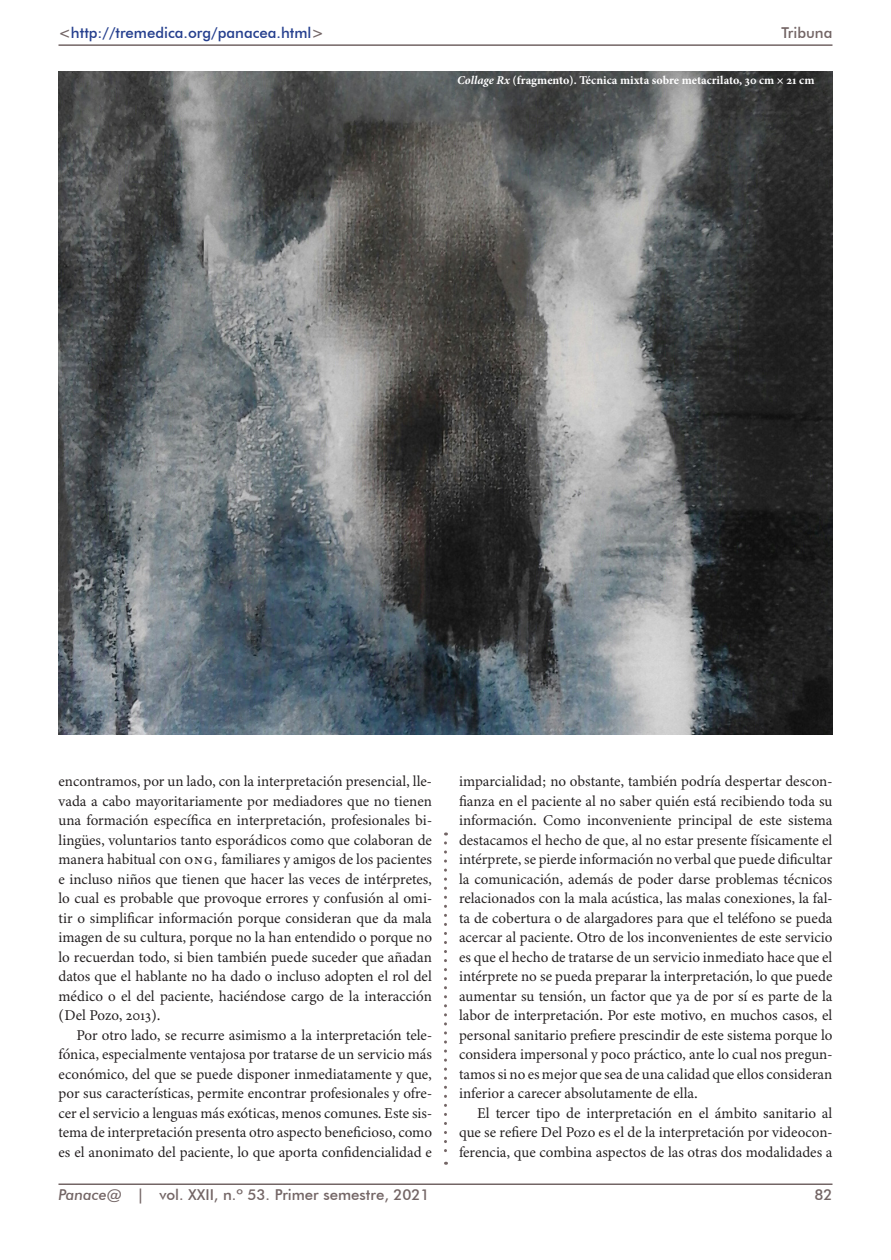
<style>
.page{position:relative;width:891px;height:1260px;background:#fff}
.page>*{position:absolute;margin:0;border:0;box-sizing:border-box;transform-origin:0 0}
.t1{font:15px/19.5px "Minion 3";letter-spacing:-.005em;color:#231f20;text-align:justify}
.t2{font:500 15px "Futura BT";color:#736565}
.t3{font:500 15px "Futura BT";color:#253f8e}
.Nombre_del_grabado{font:700 12px "Minion Pro";color:#fff}
.s1{color:#736565}
.s2{font-style:italic}
.s3{font-family:"Minion Pro"}
</style>
<div class="page">
<hr style="left:58px;top:1184px;width:774px;height:1px;background:#736565">
<hr style="left:58px;top:44px;width:774px;height:2px;background:#736565">
<svg style="left:444px;top:843px;width:3px;height:322px"></svg>
<img style="left:58px;top:71px;width:775px;height:664px">
<p class="t3" style="left:58px;top:24px;width:267px"><span class="s1">&lt;</span>http://tremedica.org/panacea.html<span class="s1">&gt;</span></p>
<p class="t2" style="left:782px;top:24px;width:52px">Tribuna</p>
<p class="Nombre_del_grabado" style="left:457px;top:71px;width:359px"><span class="s2">Collage Rx</span> (fragmento). Técnica mixta sobre metacrilato, 30 cm × 21 cm</p>
<p class="t1" style="left:58px;top:771px;width:375px">encontramos, por un lado, con la interpretación presencial, lle&shy;vada a cabo mayoritariamente por mediadores que no tienen una formación específica en interpretación, profesionales bi&shy;lingües, voluntarios tanto esporádicos como que colaboran de manera habitual con <span class="s3">ong,</span> familiares y amigos de los pacientes e incluso niños que tienen que hacer las veces de intérpretes, lo cual es probable que provoque errores y confusión al omi&shy;tir o simplificar información porque consideran que da mala imagen de su cultura, porque no la han entendido o porque no lo recuerdan todo, si bien también puede suceder que añadan datos que el hablante no ha dado o incluso adopten el rol del médico o el del paciente, haciéndose cargo de la interacción (Del Pozo, 2013).</p>
<p class="t1" style="left:58px;top:1025px;width:375px;text-indent:18px">Por otro lado, se recurre asimismo a la interpretación tele&shy;fónica, especialmente ventajosa por tratarse de un servicio más económico, del que se puede disponer inmediatamente y que, por sus características, permite encontrar profesionales y ofre&shy;cer el servicio a lenguas más exóticas, menos comunes. Este sis&shy;tema de interpretación presenta otro aspecto beneficioso, como es el anonimato del paciente, lo que aporta confidencialidad e</p>
<p class="t1" style="left:459px;top:771px;width:375px">imparcialidad; no obstante, también podría despertar descon&shy;fianza en el paciente al no saber quién está recibiendo toda su información. Como inconveniente principal de este sistema destacamos el hecho de que, al no estar presente físicamente el intérprete, se pierde información no verbal que puede dificultar la comunicación, además de poder darse problemas técnicos relacionados con la mala acústica, las malas conexiones, la fal&shy;ta de cobertura o de alargadores para que el teléfono se pueda acercar al paciente. Otro de los inconvenientes de este servicio es que el hecho de tratarse de un servicio inmediato hace que el intérprete no se pueda preparar la interpretación, lo que puede aumentar su tensión, un factor que ya de por sí es parte de la labor de interpretación. Por este motivo, en muchos casos, el personal sanitario prefiere prescindir de este sistema porque lo considera impersonal y poco práctico, ante lo cual nos pregun&shy;tamos si no es mejor que sea de una calidad que ellos consideran inferior a carecer absolutamente de ella.</p>
<p class="t1" style="left:459px;top:1103px;width:375px;text-indent:18px">El tercer tipo de interpretación en el ámbito sanitario al que se refiere Del Pozo es el de la interpretación por videocon&shy;ferencia, que combina aspectos de las otras dos modalidades a</p>
<p class="t2" style="left:58px;top:1186px;width:373px"><span class="s2">Panace@</span> | vol. XXII, n.º 53. Primer semestre, 2021</p>
<p class="t2" style="left:814px;top:1186px;width:20px">82</p>
</div>
